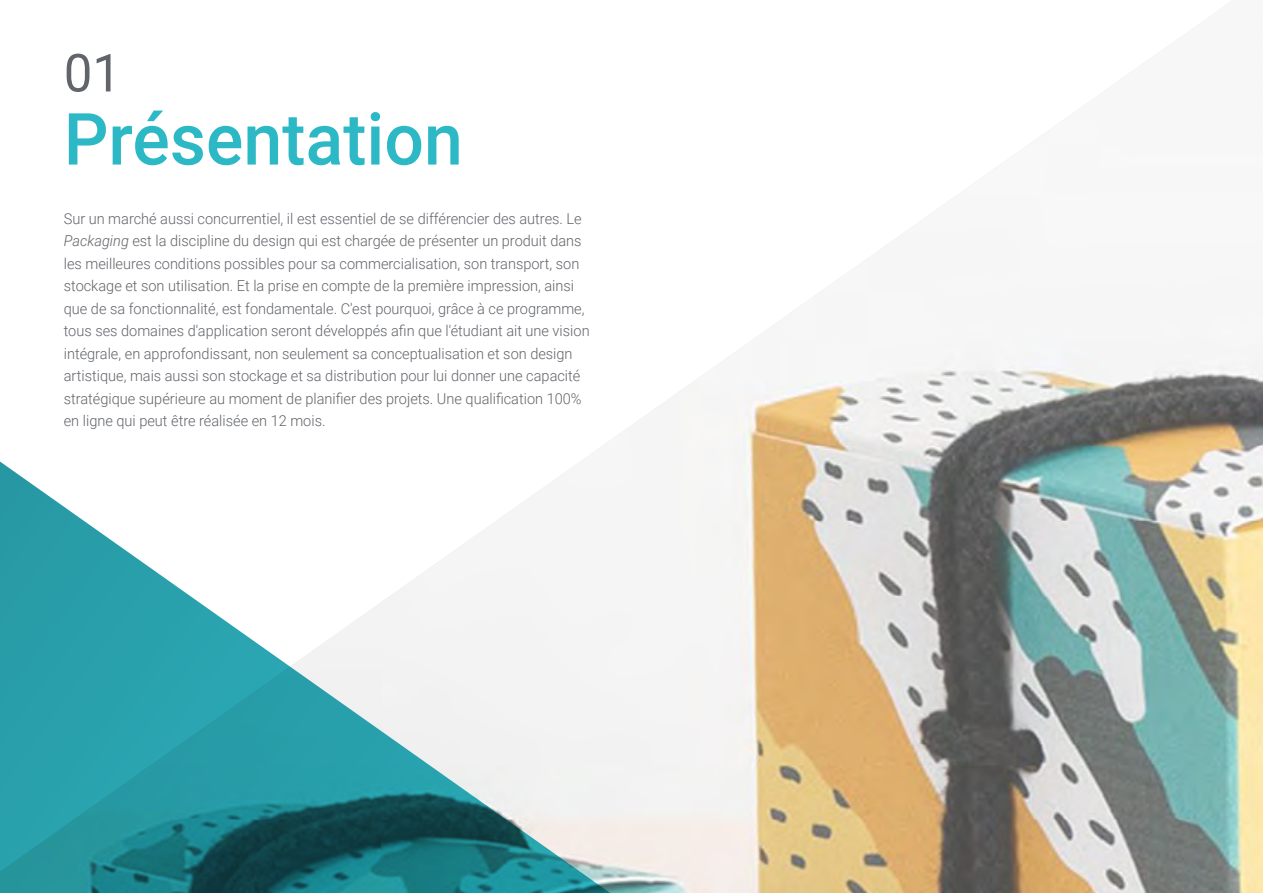
<style>
.page{position:relative;width:1263px;height:893px;background:#fff}
.page>*{position:absolute;margin:0;border:0;box-sizing:border-box;transform-origin:0 0}
.t1{font:500 72px "Roboto";color:#2db8c5}
.t2{font:52.5px "Roboto";color:#61646a}
.t3{font:300 15px/22.5px "Roboto";color:#61646a}
.s1{font-style:italic}
</style>
<div class="page">
<img style="left:603px;top:0;width:660px;height:893px">
<svg style="left:0;top:446px;width:640px;height:447px"></svg>
<h2 class="t2" style="left:64px;top:36px;width:59px">01</h2>
<h1 class="t1" style="left:64px;top:89px;width:401px">Présentation</h1>
<p class="t3" style="left:64px;top:207px;width:527px">Sur un marché aussi concurrentiel, il est essentiel de se différencier des autres. Le <span class="s1">Packaging</span> est la discipline du design qui est chargée de présenter un produit dans les meilleures conditions possibles pour sa commercialisation, son transport, son stockage et son utilisation. Et la prise en compte de la première impression, ainsi que de sa fonctionnalité, est fondamentale. C'est pourquoi, grâce à ce programme, tous ses domaines d'application seront développés afin que l'étudiant ait une vision intégrale, en approfondissant, non seulement sa conceptualisation et son design artistique, mais aussi son stockage et sa distribution pour lui donner une capacité stratégique supérieure au moment de planifier des projets. Une qualification 100% en ligne qui peut être réalisée en 12 mois.</p>
</div>
